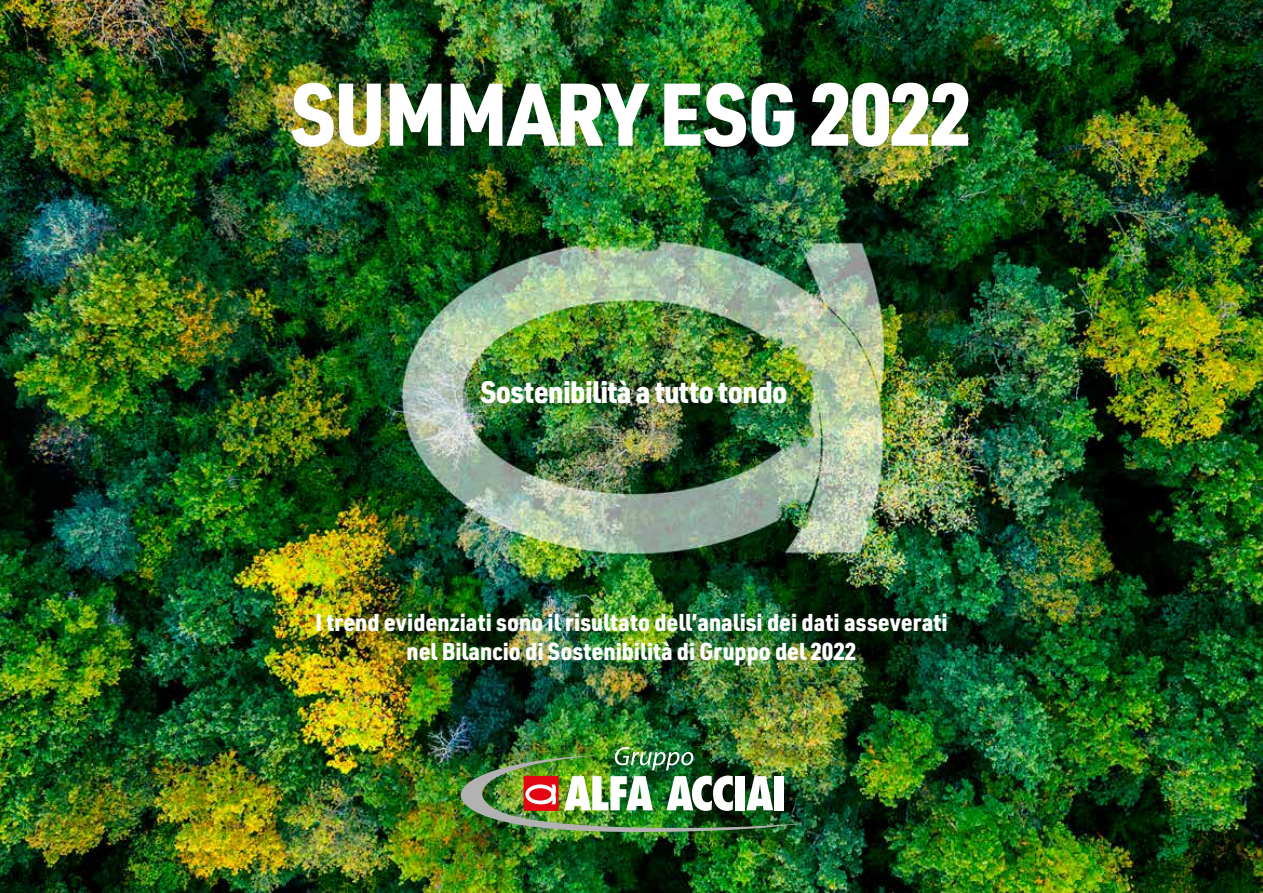
<style>
.page{position:relative;width:1263px;height:893px;background:#fff}
.page>*{position:absolute;margin:0;border:0;box-sizing:border-box;transform-origin:0 0}
.t1{font:900 87px "URWDIN Semi Cond";letter-spacing:-.02em;color:#fff}
.t2{font:900 30.45px "URWDIN Semi Cond";letter-spacing:-.02em;color:#fff}
.t3{font:900 24px/28.8px "URWDIN Semi Cond";color:#fff;text-align:center}
</style>
<div class="page">
<img style="left:0;top:0;width:1263px;height:893px">
<img style="left:451px;top:747px;width:354px;height:86px">
<h1 class="t1" style="left:291px;top:54px;width:682px">SUMMARY ESG 2022</h1>
<p class="t2" style="left:481px;top:371px;width:308px">Sostenibilità a tutto tondo</p>
<p class="t3" style="left:315px;top:607px;width:634px">I trend evidenziati sono il risultato dell’analisi dei dati asseverati nel Bilancio di Sostenibilità di Gruppo del 2022</p>
</div>
